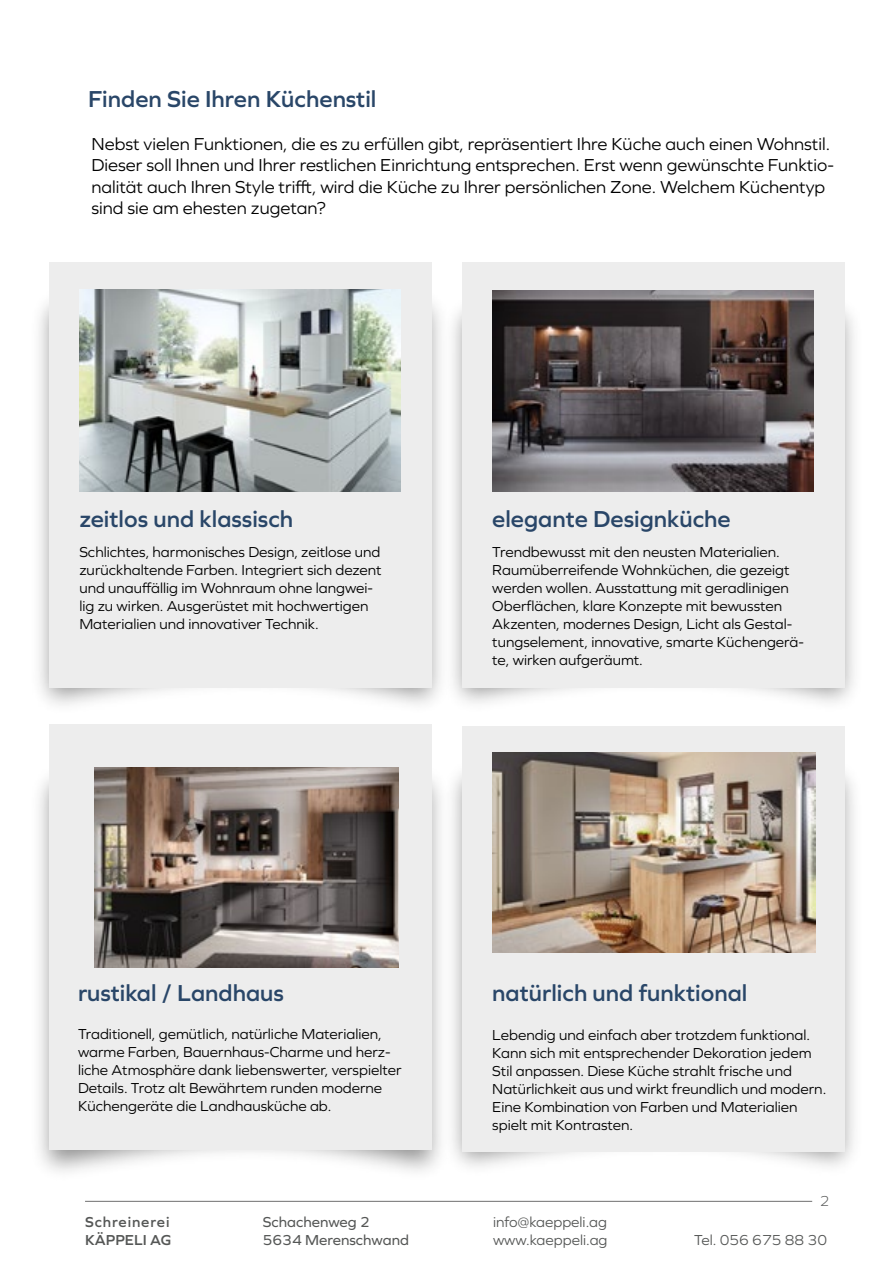
<style>
.page{position:relative;width:893px;height:1263px;background:#fff}
.page>*{position:absolute;margin:0;border:0;box-sizing:border-box;transform-origin:0 0}
.t1{font:600 24px "Graphie";color:#294668}
.t2{font:italic 300 19.5px "Graphie";color:#fff}
.t3{font:18px/21.6px "Graphie";color:#000}
.t4{font:15px/18px "Graphie";color:#000}
.t5{font:15px/18px "Graphie";color:#555756}
.t6{font:15px/18px "Graphie";color:#555756}
.t7{font:600 15px/18px "Graphie";letter-spacing:.05em;color:#555756}
.s1{font-style:normal;font-size:15px;color:#555756}
</style>
<div class="page">
<div style="left:49px;top:724px;width:383px;height:426px;background:#ededed"></div>
<img style="left:94px;top:767px;width:286px;height:200px">
<img style="left:380px;top:883px;width:474px;height:319px">
<div style="left:462px;top:726px;width:383px;height:425px;background:#ededed"></div>
<img style="left:492px;top:883px;width:323px;height:70px">
<div style="left:49px;top:262px;width:383px;height:425px;background:#ededed"></div>
<img style="left:79px;top:289px;width:301px;height:202px">
<img style="left:380px;top:289px;width:474px;height:594px">
<div style="left:462px;top:262px;width:383px;height:425px;background:#ededed"></div>
<img style="left:492px;top:291px;width:321px;height:200px">
<hr style="left:85px;top:1201px;width:727px;height:1px;background:#6f7070">
<h1 class="t1" style="left:88px;top:84px;width:290px">Finden Sie Ihren Küchenstil</h1>
<p class="t3" style="left:91px;top:132px;width:744px">Nebst vielen Funktionen, die es zu erfüllen gibt, repräsentiert Ihre Küche auch einen Wohnstil.<br>Dieser soll Ihnen und Ihrer restlichen Einrichtung entsprechen. Erst wenn gewünschte Funktio&shy;nalität auch Ihren Style trifft, wird die Küche zu Ihrer persönlichen Zone. Welchem Küchentyp sind sie am ehesten zugetan?</p>
<h1 class="t1" style="left:79px;top:505px;width:215px">zeitlos und klassisch</h1>
<h1 class="t1" style="left:492px;top:505px;width:240px">elegante Designküche</h1>
<p class="t4" style="left:79px;top:543px;width:304px">Schlichtes, harmonisches Design, zeitlose und zurückhaltende Farben. Integriert sich dezent und unauffällig im Wohnraum ohne langwei&shy;lig zu wirken. Ausgerüstet mit hochwertigen Materialien und innovativer Technik.</p>
<p class="t4" style="left:492px;top:543px;width:313px">Trendbewusst mit den neusten Materialien.<br>Raumüberreifende Wohnküchen, die gezeigt werden wollen. Ausstattung mit geradlinigen Oberflächen, klare Konzepte mit bewussten Akzenten, modernes Design, Licht als Gestal&shy;tungselement, innovative, smarte Küchengerä&shy;te, wirken aufgeräumt.</p>
<h1 class="t1" style="left:78px;top:978px;width:207px">rustikal / Landhaus</h1>
<h1 class="t1" style="left:492px;top:978px;width:257px">natürlich und funktional</h1>
<p class="t4" style="left:78px;top:1024px;width:325px">Traditionell, gemütlich, natürliche Materialien, warme Farben, Bauernhaus-Charme und herz&shy;liche Atmosphäre dank liebenswerter, verspielter Details. Trotz alt Bewährtem runden moderne Küchengeräte die Landhausküche ab.</p>
<p class="t4" style="left:492px;top:1025px;width:335px">Lebendig und einfach aber trotzdem funktional.<br>Kann sich mit entsprechender Dekoration jedem Stil anpassen. Diese Küche strahlt frische und Natürlichkeit aus und wirkt freundlich und modern.<br>Eine Kombination von Farben und Materialien spielt mit Kontrasten.</p>
<p class="t7" style="left:85px;top:1213px;width:88px">Schreinerei<br>KÄPPELI AG</p>
<p class="t6" style="left:263px;top:1213px;width:148px">Schachenweg 2<br>5634 Merenschwand</p>
<p class="t5" style="left:493px;top:1213px;width:116px">info@kaeppeli.ag www.kaeppeli.ag</p>
<h2 class="t2" style="left:807px;top:1188px;width:24px">2<span class="s1">2</span></h2>
<p class="t5" style="left:694px;top:1231px;width:134px">Tel. 056 675 88 30</p>
</div>
